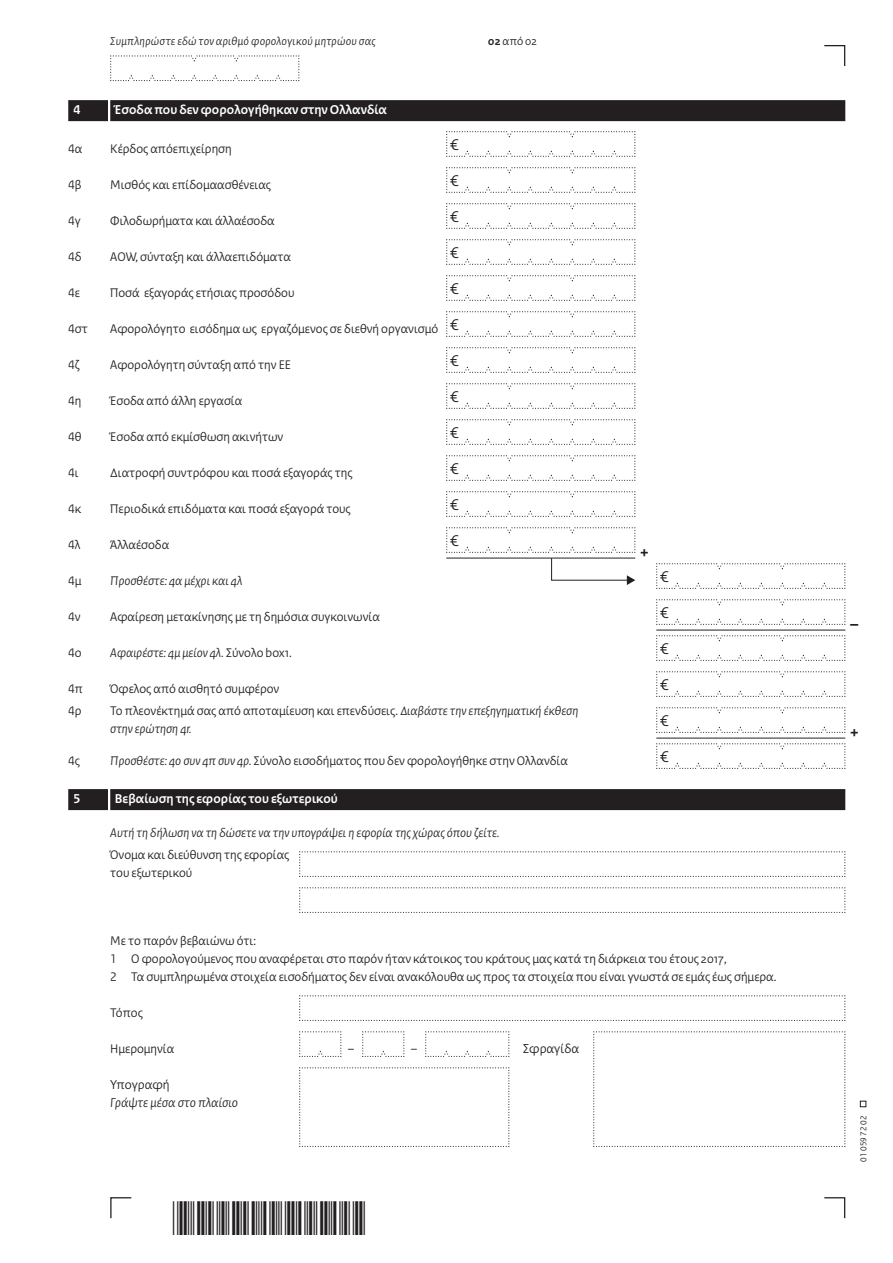
<style>
.page{position:relative;width:893px;height:1263px;background:#fff}
.page>*{position:absolute;margin:0;border:0;box-sizing:border-box;transform-origin:0 0}
.t1{font:700 18px "Rijksoverheid Sans Heading";color:#231f20}
.t2{font:16.5px/36px "Rijksoverheid Sans Heading";color:#231f20;text-align:justify}
.t3{font:700 13.5px "Rijksoverheid Sans Heading";letter-spacing:.01em;color:#fff}
.t4{font:italic 13.5px "Rijksoverheid Sans Heading";color:#231f20}
.t5{font:13.5px "Rijksoverheid Sans Heading";color:#231f20}
.t6{font:13.2px/18px "Rijksoverheid Sans Heading";color:#231f20}
.t7{font:italic 13.2px "Rijksoverheid Sans Heading";color:#231f20}
.t8{font:italic 12px "Rijksoverheid Sans Heading";letter-spacing:.02em;color:#231f20}
.t9{font:12px "Rijksoverheid Sans Heading";color:#231f20}
.t10{font:9px "Rijksoverheid Sans Heading";color:#231f20}
.s1{font-weight:700}
.s2{font-style:normal}
.s3{font-style:italic}
</style>
<div class="page">
<svg style="left:824px;top:1197px;width:22px;height:22px"></svg>
<svg style="left:110px;top:1197px;width:22px;height:22px"></svg>
<svg style="left:860px;top:1101px;width:6px;height:6px"></svg>
<svg style="left:824px;top:45px;width:22px;height:21px"></svg>
<div style="left:110px;top:100px;width:735px;height:21px;background:#231f20"></div>
<div style="left:68px;top:100px;width:40px;height:21px;background:#231f20"></div>
<div style="left:110px;top:789px;width:735px;height:21px;background:#231f20"></div>
<div style="left:68px;top:789px;width:40px;height:21px;background:#231f20"></div>
<svg style="left:446px;top:131px;width:190px;height:26px"></svg>
<svg style="left:446px;top:167px;width:190px;height:26px"></svg>
<svg style="left:446px;top:203px;width:190px;height:26px"></svg>
<svg style="left:446px;top:239px;width:190px;height:26px"></svg>
<svg style="left:446px;top:275px;width:190px;height:26px"></svg>
<svg style="left:446px;top:311px;width:190px;height:26px"></svg>
<svg style="left:446px;top:347px;width:190px;height:26px"></svg>
<svg style="left:446px;top:383px;width:190px;height:26px"></svg>
<svg style="left:446px;top:419px;width:190px;height:26px"></svg>
<svg style="left:446px;top:455px;width:190px;height:26px"></svg>
<svg style="left:446px;top:491px;width:190px;height:26px"></svg>
<svg style="left:446px;top:527px;width:190px;height:58px"></svg>
<svg style="left:656px;top:563px;width:190px;height:26px"></svg>
<svg style="left:656px;top:599px;width:190px;height:26px"></svg>
<hr style="left:656px;top:630px;width:189px;height:1px;background:#231f20">
<svg style="left:656px;top:635px;width:190px;height:26px"></svg>
<svg style="left:656px;top:671px;width:190px;height:26px"></svg>
<svg style="left:656px;top:707px;width:190px;height:26px"></svg>
<hr style="left:656px;top:738px;width:189px;height:1px;background:#231f20">
<svg style="left:656px;top:743px;width:190px;height:26px"></svg>
<svg style="left:299px;top:851px;width:547px;height:26px"></svg>
<svg style="left:299px;top:887px;width:547px;height:26px"></svg>
<svg style="left:299px;top:995px;width:547px;height:26px"></svg>
<svg style="left:299px;top:1031px;width:43px;height:26px"></svg>
<svg style="left:362px;top:1031px;width:43px;height:26px"></svg>
<svg style="left:425px;top:1031px;width:85px;height:26px"></svg>
<svg style="left:299px;top:1067px;width:211px;height:80px"></svg>
<svg style="left:593px;top:1031px;width:253px;height:116px"></svg>
<svg style="left:110px;top:55px;width:190px;height:26px"></svg>
<p class="t8" style="left:110px;top:34px;width:267px">Συμπληρώστε εδώ τον αριθμό φορολογικού μητρώου σας</p>
<p class="t9" style="left:488px;top:34px;width:50px"><span class="s1">02</span> από 02</p>
<p class="t3" style="left:74px;top:102px;width:8px">4</p>
<p class="t3" style="left:115px;top:102px;width:274px">Έσοδα που δεν φορολογήθηκαν στην Ολλανδία</p>
<p class="t6" style="left:68px;top:140px;width:16px">4α</p>
<p class="t6" style="left:110px;top:140px;width:123px">Κέρδος απόεπιχείρηση</p>
<p class="t6" style="left:68px;top:176px;width:15px">4β</p>
<p class="t6" style="left:110px;top:176px;width:162px">Μισθός και επίδομαασθένειας</p>
<p class="t6" style="left:68px;top:212px;width:14px">4γ</p>
<p class="t6" style="left:110px;top:212px;width:166px">Φιλοδωρήματα και άλλαέσοδα</p>
<p class="t6" style="left:68px;top:248px;width:15px">4δ</p>
<p class="t6" style="left:110px;top:248px;width:182px">AOW, σύνταξη και άλλαεπιδόματα</p>
<p class="t6" style="left:68px;top:284px;width:13px">4ε</p>
<p class="t6" style="left:110px;top:284px;width:186px">Ποσά εξαγοράς ετήσιας προσόδου</p>
<p class="t6" style="left:68px;top:320px;width:21px">4στ</p>
<p class="t6" style="left:110px;top:320px;width:330px">Αφορολόγητο εισόδημα ως εργαζόμενος σε διεθνή οργανισμό</p>
<p class="t6" style="left:68px;top:356px;width:13px">4ζ</p>
<p class="t6" style="left:110px;top:356px;width:182px">Αφορολόγητη σύνταξη από την ΕΕ</p>
<p class="t6" style="left:68px;top:392px;width:15px">4η</p>
<p class="t6" style="left:110px;top:392px;width:134px">Έσοδα από άλλη εργασία</p>
<p class="t6" style="left:68px;top:428px;width:15px">4θ</p>
<p class="t6" style="left:110px;top:428px;width:175px">Έσοδα από εκμίσθωση ακινήτων</p>
<p class="t6" style="left:68px;top:464px;width:12px">4ι</p>
<p class="t6" style="left:110px;top:464px;width:244px">Διατροφή συντρόφου και ποσά εξαγοράς της</p>
<p class="t6" style="left:68px;top:500px;width:15px">4κ</p>
<p class="t6" style="left:110px;top:500px;width:242px">Περιοδικά επιδόματα και ποσά εξαγορά τους</p>
<p class="t6" style="left:68px;top:536px;width:14px">4λ</p>
<p class="t6" style="left:110px;top:536px;width:61px">Άλλαέσοδα</p>
<p class="t6" style="left:68px;top:572px;width:15px">4μ</p>
<p class="t7" style="left:110px;top:573px;width:134px">Προσθέστε: 4α μέχρι και 4λ</p>
<p class="t6" style="left:68px;top:608px;width:14px">4ν</p>
<p class="t6" style="left:110px;top:608px;width:271px">Αφαίρεση μετακίνησης με τη δημόσια συγκοινωνία</p>
<p class="t6" style="left:68px;top:644px;width:15px">4ο</p>
<p class="t7" style="left:110px;top:645px;width:183px">Αφαιρέστε: 4μ μείον 4λ. <span class="s2">Σύνολο box1.</span></p>
<p class="t6" style="left:68px;top:680px;width:16px">4π</p>
<p class="t6" style="left:110px;top:680px;width:171px">Όφελος από αισθητό συμφέρον</p>
<p class="t6" style="left:68px;top:702px;width:15px">4ρ</p>
<p class="t6" style="left:110px;top:702px;width:470px">Το πλεονέκτημά σας από αποταμίευση και επενδύσεις. <span class="s3">Διαβάστε την επεξηγηματική έκθεση στην ερώτηση 4r.</span></p>
<p class="t6" style="left:68px;top:752px;width:13px">4ς</p>
<p class="t6" style="left:110px;top:752px;width:459px"><span class="s3">Προσθέστε: 4ο συν 4π συν 4ρ.</span> Σύνολο εισοδήματος που δεν φορολογήθηκε στην Ολλανδία</p>
<p class="t3" style="left:74px;top:791px;width:8px">5</p>
<p class="t3" style="left:115px;top:791px;width:224px">Βεβαίωση της εφορίας του εξωτερικού</p>
<p class="t7" style="left:110px;top:825px;width:391px">Αυτή τη δήλωση να τη δώσετε να την υπογράψει η εφορία της χώρας όπου ζείτε.</p>
<p class="t6" style="left:110px;top:846px;width:181px">Όνομα και διεύθυνση της εφορίας του εξωτερικού</p>
<p class="t2" style="left:450px;top:127px;width:10px">€ € € € € € € € € € € €</p>
<h1 class="t1" style="left:640px;top:542px;width:11px">+</h1>
<p class="t2" style="left:660px;top:559px;width:10px">€ € € € € €</p>
<p class="t6" style="left:110px;top:932px;width:668px">Με το παρόν βεβαιώνω ότι:<br>1 Ο φορολογούμενος που αναφέρεται στο παρόν ήταν κάτοικος του κράτους μας κατά τη διάρκεια του έτους 2017,<br>2 Τα συμπληρωμένα στοιχεία εισοδήματος δεν είναι ανακόλουθα ως προς τα στοιχεία που είναι γνωστά σε εμάς έως σήμερα.</p>
<p class="t6" style="left:110px;top:1004px;width:34px">Τόπος</p>
<p class="t6" style="left:110px;top:1040px;width:66px">Ημερομηνία</p>
<p class="t5" style="left:523px;top:1041px;width:58px">Σφραγίδα</p>
<p class="t5" style="left:110px;top:1077px;width:61px">Υπογραφή</p>
<p class="t4" style="left:110px;top:1095px;width:129px">Γράψτε μέσα στο πλαίσιο</p>
<p class="t6" style="left:348px;top:1040px;width:8px">–</p>
<p class="t6" style="left:411px;top:1040px;width:8px">–</p>
<h1 class="t1" style="left:850px;top:614px;width:10px">–</h1>
<h1 class="t1" style="left:850px;top:722px;width:11px">+</h1>
<p class="t10" style="left:858px;top:1161px;width:47px;rotate:-90deg">01 059 72 02</p>
</div>
